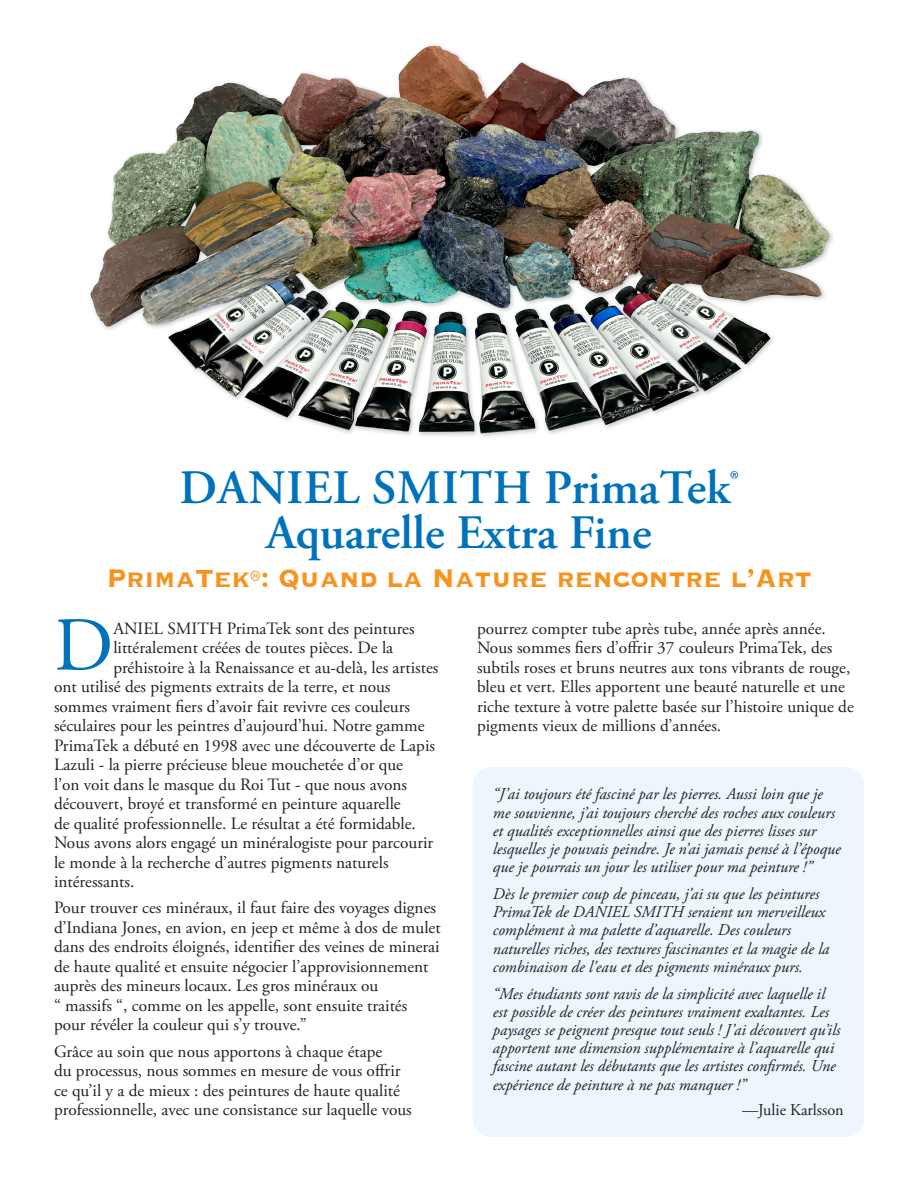
<style>
.page{position:relative;width:918px;height:1188px;background:#fff}
.page>*{position:absolute;margin:0;border:0;box-sizing:border-box;transform-origin:0 0}
.series{font:76.05px "Adobe Garamond Pro";color:#0072bc}
._24_display{font:600 48px/45px "Adobe Garamond Pro";color:#0072bc;text-align:center}
.series-2{font:700 33px "Copperplate";color:#f7931d;scale:.9 1}
.series-3{font:17.25px/19.5px "Adobe Garamond Pro";color:#231f20}
.body_copy{font:italic 16.5px/18.1px "Adobe Garamond Pro";color:#231f20}
.body_copy-2{font:16.5px "Adobe Garamond Pro";color:#231f20}
</style>
<div class="page">
<div style="left:87px;top:43px;width:749px;height:396px;background:#231f20;opacity:.25"></div>
<img style="left:90px;top:46px;width:343px;height:351px">
<div style="left:473px;top:767px;width:391px;height:370px;background:#edf6fc;border-radius:18px"></div>
<p class="_24_display" style="left:179px;top:465px;width:561px">DANIEL SMITH PrimaTek<sup>®<br></sup>Aquarelle Extra Fine</p>
<p class="series-2" style="left:106px;top:557px;width:785px">PrimaTek<sup>®</sup>: Quand la Nature rencontre l’Art</p>
<p class="series" style="left:54px;top:600px;width:61px">D</p>
<p class="series-3" style="left:113px;top:619px;width:303px">ANIEL SMITH PrimaTek sont des peintures</p>
<p class="series-3" style="left:113px;top:638px;width:281px">littéralement créées de toutes pièces. De la</p>
<p class="series-3" style="left:113px;top:658px;width:327px">préhistoire à la Renaissance et au-delà, les artistes</p>
<p class="series-3" style="left:54px;top:677px;width:338px">ont utilisé des pigments extraits de la terre, et nous</p>
<p class="series-3" style="left:54px;top:697px;width:358px">sommes vraiment fiers d’avoir fait revivre ces couleurs</p>
<p class="series-3" style="left:54px;top:716px;width:372px">séculaires pour les peintres d’aujourd’hui. Notre gamme</p>
<p class="series-3" style="left:54px;top:736px;width:383px">PrimaTek a débuté en 1998 avec une découverte de Lapis</p>
<p class="series-3" style="left:54px;top:755px;width:351px">Lazuli - la pierre précieuse bleue mouchetée d’or que</p>
<p class="series-3" style="left:54px;top:775px;width:355px">l’on voit dans le masque du Roi Tut - que nous avons</p>
<p class="series-3" style="left:54px;top:794px;width:348px">découvert, broyé et transformé en peinture aquarelle</p>
<p class="series-3" style="left:54px;top:814px;width:363px">de qualité professionnelle. Le résultat a été formidable.</p>
<p class="series-3" style="left:54px;top:833px;width:381px">Nous avons alors engagé un minéralogiste pour parcourir</p>
<p class="series-3" style="left:54px;top:853px;width:336px">le monde à la recherche d’autres pigments naturels</p>
<p class="series-3" style="left:54px;top:872px;width:82px">intéressants.</p>
<p class="series-3" style="left:54px;top:899px;width:388px">Pour trouver ces minéraux, il faut faire des voyages dignes d’Indiana Jones, en avion, en jeep et même à dos de mulet dans des endroits éloignés, identifier des veines de minerai de haute qualité et ensuite négocier l’approvisionnement auprès des mineurs locaux. Les gros minéraux ou<br>“ massifs “, comme on les appelle, sont ensuite traités pour révéler la couleur qui s’y trouve.”</p>
<p class="series-3" style="left:54px;top:1042px;width:359px">Grâce au soin que nous apportons à chaque étape<br>du processus, nous sommes en mesure de vous offrir ce qu’il y a de mieux : des peintures de haute qualité professionnelle, avec une consistance sur laquelle vous</p>
<p class="series-3" style="left:477px;top:619px;width:378px">pourrez compter tube après tube, année après année.<br>Nous sommes fiers d’offrir 37 couleurs PrimaTek, des subtils roses et bruns neutres aux tons vibrants de rouge, bleu et vert. Elles apportent une beauté naturelle et une riche texture à votre palette basée sur l’histoire unique de pigments vieux de millions d’années.</p>
<p class="body_copy" style="left:493px;top:785px;width:349px">“J’ai toujours été fasciné par les pierres. Aussi loin que je me souvienne, j’ai toujours cherché des roches aux couleurs et qualités exceptionnelles ainsi que des pierres lisses sur lesquelles je pouvais peindre. Je n’ai jamais pensé à l’époque que je pourrais un jour les utiliser pour ma peinture !”</p>
<p class="body_copy" style="left:493px;top:885px;width:338px">Dès le premier coup de pinceau, j’ai su que les peintures PrimaTek de DANIEL SMITH seraient un merveilleux complément à ma palette d’aquarelle. Des couleurs naturelles riches, des textures fascinantes et la magie de la combinaison de l’eau et des pigments minéraux purs.</p>
<p class="body_copy" style="left:493px;top:985px;width:349px">“Mes étudiants sont ravis de la simplicité avec laquelle il est possible de créer des peintures vraiment exaltantes. Les paysages se peignent presque tout seuls ! J’ai découvert qu’ils apportent une dimension supplémentaire à l’aquarelle qui fascine autant les débutants que les artistes confirmés. Une expérience de peinture à ne pas manquer !”</p>
<p class="body_copy-2" style="left:742px;top:1099px;width:103px">—Julie Karlsson</p>
</div>
